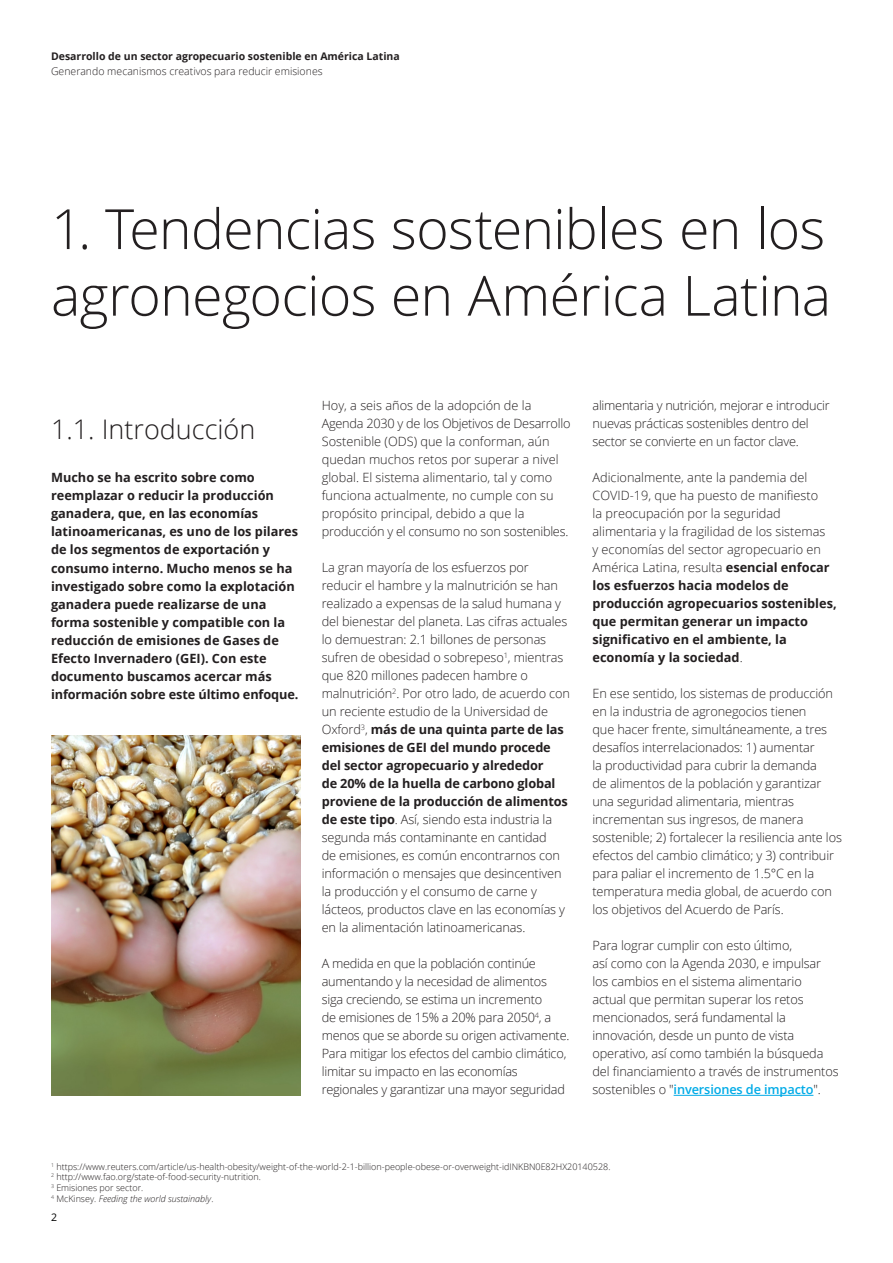
<style>
.page{position:relative;width:893px;height:1263px;background:#fff}
.page>*{position:absolute;margin:0;border:0;box-sizing:border-box;transform-origin:0 0}
.Story_heading_light{font:300 55.5px/66.6px "Open Sans";letter-spacing:-.015em;color:#231f20}
.Brochure_title___Rig{font:300 27px "Open Sans";color:#231f20}
.Brochure_title___Rig-2{font:300 12.75px/18px "Open Sans";letter-spacing:-.01em;color:#231f20}
.Brochure_title___Rig-3{font:700 12.75px/18px "Open Sans";color:#231f20}
.Brochure_title___Lef{font:700 10.5px "Open Sans";color:#231f20}
.Brochure_title___Lef-2{font:300 10.5px "Open Sans";color:#231f20}
.Folio_Left_pg__7_9_5{font:10.5px "Open Sans";color:#010101}
.Brochure_title___Rig-4{font:300 9px "Open Sans";color:#231f20}
.Brochure_title___Rig-5{font:italic 300 9px "Open Sans";color:#231f20}
.s1{font-weight:700}
.s2{font-weight:600;color:#00abe7}
.s3{font-style:normal}
</style>
<div class="page">
<hr style="left:674px;top:1095px;width:139px;height:1px;background:#00abe7">
<img style="left:51px;top:735px;width:249px;height:360px">
<p class="Brochure_title___Lef" style="left:51px;top:49px;width:350px">Desarrollo de un sector agropecuario sostenible en América Latina</p>
<p class="Brochure_title___Lef-2" style="left:51px;top:64px;width:273px">Generando mecanismos creativos para reducir emisiones</p>
<p class="Story_heading_light" style="left:51px;top:194px;width:782px">1. Tendencias sostenibles en los agronegocios en América Latina</p>
<p class="Brochure_title___Rig" style="left:51px;top:411px;width:206px">1.1. Introducción</p>
<p class="Brochure_title___Rig-3" style="left:51px;top:468px;width:249px">Mucho se ha escrito sobre como reemplazar o reducir la producción ganadera, que, en las economías latinoamericanas, es uno de los pilares de los segmentos de exportación y consumo interno. Mucho menos se ha investigado sobre como la explotación ganadera puede realizarse de una forma sostenible y compatible con la reducción de emisiones de Gases de Efecto Invernadero (GEI). Con este</p>
<p class="Brochure_title___Rig-3" style="left:51px;top:666px;width:249px">documento buscamos acercar más información sobre este último enfoque.</p>
<p class="Brochure_title___Rig-2" style="left:322px;top:396px;width:211px">Hoy, a seis años de la adopción de la</p>
<p class="Brochure_title___Rig-2" style="left:322px;top:414px;width:250px">Agenda 2030 y de los Objetivos de Desarrollo</p>
<p class="Brochure_title___Rig-2" style="left:322px;top:432px;width:238px">Sostenible (ODS) que la conforman, aún quedan muchos retos por superar a nivel</p>
<p class="Brochure_title___Rig-2" style="left:322px;top:468px;width:233px">global. El sistema alimentario, tal y como funciona actualmente, no cumple con su</p>
<p class="Brochure_title___Rig-2" style="left:322px;top:504px;width:204px">propósito principal, debido a que la</p>
<p class="Brochure_title___Rig-2" style="left:322px;top:522px;width:248px">producción y el consumo no son sostenibles.</p>
<p class="Brochure_title___Rig-2" style="left:322px;top:558px;width:250px">La gran mayoría de los esfuerzos por reducir el hambre y la malnutrición se han realizado a expensas de la salud humana y del bienestar del planeta. Las cifras actuales lo demuestran: 2.1 billones de personas sufren de obesidad o sobrepeso<sup>1</sup>, mientras que 820 millones padecen hambre o malnutrición<sup>2</sup>. Por otro lado, de acuerdo con un reciente estudio de la Universidad de Oxford<sup>3</sup>, <span class="s1">más de una quinta parte de las emisiones de GEI del mundo procede del sector agropecuario y alrededor<br>de 20% de la huella de carbono global proviene de la producción de alimentos de este tipo</span>. Así, siendo esta industria la segunda más contaminante en cantidad<br>de emisiones, es común encontrarnos con información o mensajes que desincentiven la producción y el consumo de carne y lácteos, productos clave en las economías y en la alimentación latinoamericanas.</p>
<p class="Brochure_title___Rig-2" style="left:322px;top:954px;width:249px">A medida en que la población continúe aumentando y la necesidad de alimentos siga creciendo, se estima un incremento<br>de emisiones de 15% a 20% para 2050<sup>4</sup>, a menos que se aborde su origen activamente.<br>Para mitigar los efectos del cambio climático, limitar su impacto en las economías regionales y garantizar una mayor seguridad</p>
<p class="Brochure_title___Rig-2" style="left:592px;top:396px;width:239px">alimentaria y nutrición, mejorar e introducir nuevas prácticas sostenibles dentro del sector se convierte en un factor clave.</p>
<p class="Brochure_title___Rig-2" style="left:592px;top:468px;width:246px">Adicionalmente, ante la pandemia del COVID-19, que ha puesto de manifiesto<br>la preocupación por la seguridad alimentaria y la fragilidad de los sistemas<br>y economías del sector agropecuario en América Latina, resulta <span class="s1">esencial enfocar los esfuerzos hacia modelos de producción agropecuarios sostenibles, que permitan generar un impacto significativo en el ambiente, la economía y la sociedad</span>.</p>
<p class="Brochure_title___Rig-2" style="left:592px;top:684px;width:251px">En ese sentido, los sistemas de producción en la industria de agronegocios tienen<br>que hacer frente, simultáneamente, a tres desafíos interrelacionados: 1) aumentar<br>la productividad para cubrir la demanda<br>de alimentos de la población y garantizar una seguridad alimentaria, mientras incrementan sus ingresos, de manera sostenible; 2) fortalecer la resiliencia ante los efectos del cambio climático; y 3) contribuir para paliar el incremento de 1.5°C en la temperatura media global, de acuerdo con los objetivos del Acuerdo de París.</p>
<p class="Brochure_title___Rig-2" style="left:592px;top:936px;width:201px">Para lograr cumplir con esto último,</p>
<p class="Brochure_title___Rig-2" style="left:592px;top:954px;width:248px">así como con la Agenda 2030, e impulsar los cambios en el sistema alimentario actual que permitan superar los retos mencionados, será fundamental la innovación, desde un punto de vista operativo, así como también la búsqueda del financiamiento a través de instrumentos sostenibles o "<span class="s2">inversiones de impacto</span>".</p>
<p class="Brochure_title___Rig-4" style="left:51px;top:1160px;width:561px"><sup>1</sup> https://www.reuters.com/article/us-health-obesity/weight-of-the-world-2-1-billion-people-obese-or-overweight-idINKBN0E82HX20140528.</p>
<p class="Brochure_title___Rig-4" style="left:51px;top:1171px;width:211px"><sup>2</sup> http://www.fao.org/state-of-food-security-nutrition.</p>
<p class="Brochure_title___Rig-4" style="left:51px;top:1182px;width:94px"><sup>3</sup> Emisiones por sector.</p>
<p class="Brochure_title___Rig-5" style="left:51px;top:1192px;width:164px"><sup>4</sup> <span class="s3">McKinsey.</span> Feeding the world sustainably<span class="s3">.</span></p>
<p class="Folio_Left_pg__7_9_5" style="left:51px;top:1210px;width:8px">2</p>
</div>
